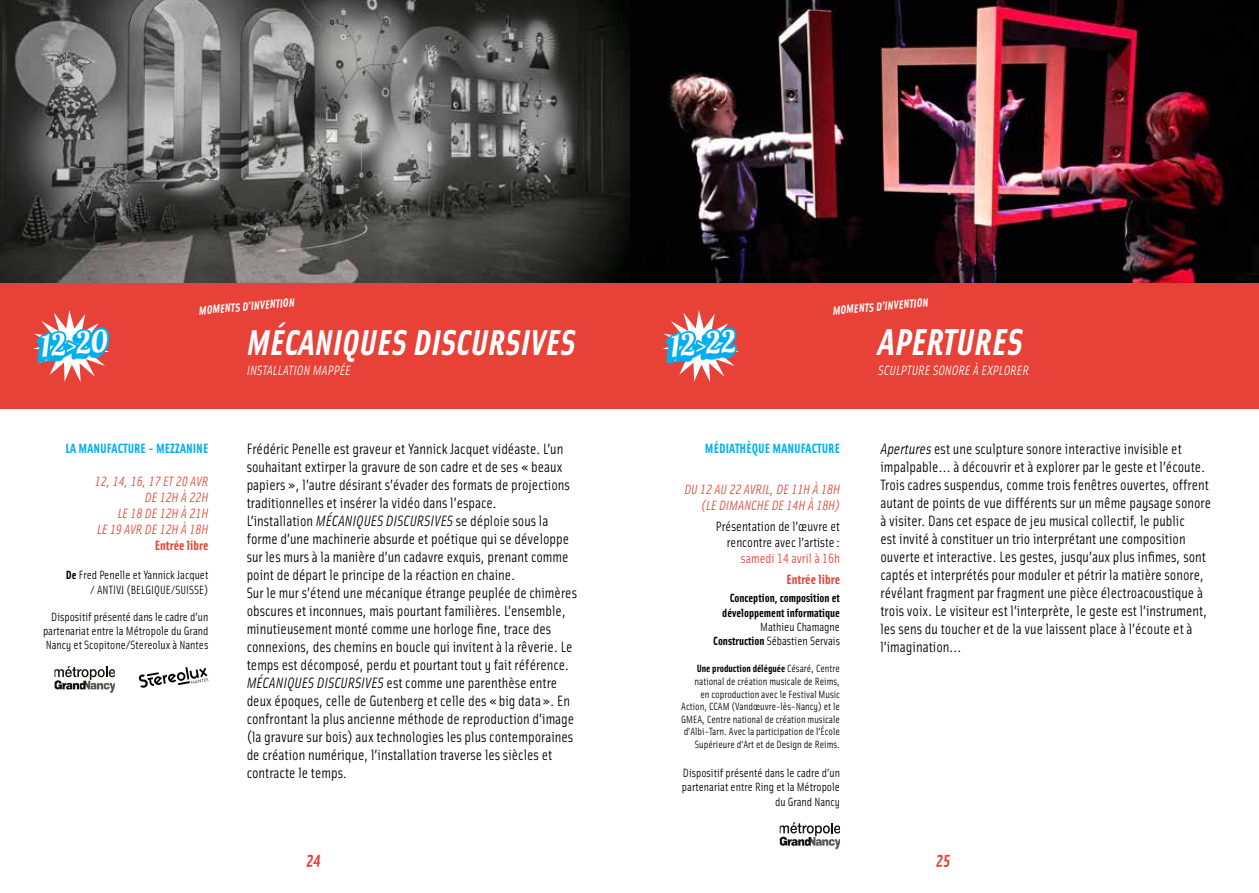
<style>
.page{position:relative;width:1259px;height:893px;background:#fff}
.page>*{position:absolute;margin:0;border:0;box-sizing:border-box;transform-origin:0 0}
.t1{font:italic 37.5px "Solex Bold Lining";color:#fff}
.t2{font:italic 36px "Solex Bold Lining";color:#fff}
.t3{font:30.15px "Lobster 1.3";color:#fff}
.t4{font:15px/18px "Solex Regular Lining";color:#000}
.t5{font:italic 15px "Solex Regular Lining";color:#000}
.t6{font:italic 13.5px/16.2px "Solex Regular Lining";color:#e84137;text-align:right}
.t7{font:13.5px/16.2px "Solex Regular Lining";color:#000;text-align:right}
.t8{font:13.5px "Solex Bold Lining";color:#00aeef}
.t9{font:italic 13.5px "Solex Regular Lining";color:#fff}
.t10{font:13.5px "Solex Bold Lining";color:#e84137}
.t11{font:13.5px "Solex Regular Lining";color:#e84137}
.t12{font:12px/14.4px "Solex Regular Lining";color:#000;text-align:right}
.t13{font:12px/14.4px "Solex Bold Lining";color:#000;text-align:right}
.t14{font:italic 12px "Solex Bold Lining";color:#fff}
.t15{font:10.5px/12.6px "Solex Regular Lining";color:#000;text-align:right}
.t16{font:10.5px "Solex Bold Lining";color:#000}
.s1{font-family:"Solex Bold Lining"}
.s2{font-style:italic}
.s3{font-family:"Solex Regular Lining"}
</style>
<div class="page">
<div style="left:0;top:251px;width:1259px;height:157px;background:#e84137"></div>
<img style="left:0;top:0;width:629px;height:283px">
<img style="left:631px;top:0;width:628px;height:283px">
<svg style="left:33px;top:256px;width:78px;height:153px"></svg>
<svg style="left:662px;top:255px;width:77px;height:154px"></svg>
<svg style="left:139px;top:667px;width:69px;height:21px"></svg>
<svg style="left:55px;top:666px;width:60px;height:27px"></svg>
<svg style="left:779px;top:822px;width:61px;height:27px"></svg>
<p class="t14" style="left:198px;top:303px;width:8px;rotate:-5deg">MOMENT</p>
<p class="t14" style="left:234px;top:300px;width:23px;rotate:-5deg">S D’INVENTION</p>
<p class="t14" style="left:832px;top:303px;width:8px;rotate:-5deg">MOMENT</p>
<p class="t14" style="left:868px;top:300px;width:23px;rotate:-5deg">S D’INVENTION</p>
<h2 class="t2" style="left:247px;top:319px;width:327px">MÉCANIQUES DISCURSIVES</h2>
<p class="t9" style="left:247px;top:362px;width:22px">INSTALLATION</p>
<p class="t9" style="left:313px;top:362px;width:8px">MAPPÉE</p>
<h3 class="t3" style="left:39px;top:327px;width:68px;rotate:-5deg">12&gt;20</h3>
<h3 class="t3" style="left:669px;top:327px;width:67px;rotate:-5deg">12&gt;22</h3>
<p class="t8" style="left:65px;top:440px;width:145px">La manufacture - mezzanine</p>
<p class="t6" style="left:95px;top:472px;width:103px">12, 14, 16, 17 ET 20 AVR</p>
<p class="t6" style="left:145px;top:488px;width:64px">DE 12H À 22H</p>
<p class="t6" style="left:118px;top:505px;width:92px">LE 18 DE 12H À 21H</p>
<p class="t6" style="left:97px;top:521px;width:112px">LE 19 AVR DE 12H À 18H</p>
<p class="t10" style="left:155px;top:537px;width:55px">Entrée libre</p>
<p class="t12" style="left:66px;top:567px;width:144px"><span class="s1">De</span> Fred Penelle et Yannick Jacquet / ANTIVJ (BELGIQUE/SUISSE)</p>
<p class="t12" style="left:43px;top:609px;width:167px;text-align:justify;text-indent:8px">Dispositif présenté dans le cadre d’un partenariat entre la Métropole du Grand Nancy et Scopitone/Stereolux à Nantes</p>
<p class="t4" style="left:247px;top:439px;width:325px">Frédéric Penelle est graveur et Yannick Jacquet vidéaste. L’un souhaitant extirper la gravure de son cadre et de ses « beaux papiers », l’autre désirant s’évader des formats de projections traditionnelles et insérer la vidéo dans l’espace.<br>L’installation <span class="s2">MÉCANIQUE</span></p>
<p class="t4" style="left:247px;top:511px;width:332px;text-indent:130px"><span class="s2">S DISCURSIVES</span> se déploie sous la forme d’une machinerie absurde et poétique qui se développe sur les murs à la manière d’un cadavre exquis, prenant comme point de départ le principe de la réaction en chaine.<br>Sur le mur s’étend une mécanique étrange peuplée de chimères obscures et inconnues, mais pourtant familières. L’ensemble, minutieusement monté comme une horloge fine, trace des connexions, des chemins en boucle qui invitent à la rêverie. Le temps est décomposé, perdu et pourtant tout y fait référence.</p>
<p class="t5" style="left:247px;top:673px;width:8px">MÉCANIQUE</p>
<p class="t4" style="left:247px;top:673px;width:329px;text-indent:61px"><span class="s2">S DISCURSIVES</span> est comme une parenthèse entre deux époques, celle de Gutenberg et celle des «big data». En confrontant la plus ancienne méthode de reproduction d’image (la gravure sur bois) aux technologies les plus contemporaines de création numérique, l’installation traverse les siècles et contracte le temps.</p>
<p class="t8" style="left:705px;top:440px;width:137px">médiathèque manufacture</p>
<p class="t6" style="left:684px;top:481px;width:157px">DU 12 AU 22 AVRIL, DE 11H À 18H (LE DIMANCHE DE 14H À 18H)</p>
<p class="t7" style="left:716px;top:517px;width:126px">Présentation de l’œuvre et rencontre avec l’artiste :</p>
<p class="t11" style="left:741px;top:550px;width:101px">samedi 14 avril à 16h</p>
<p class="t10" style="left:786px;top:570px;width:55px">Entrée libre</p>
<p class="t13" style="left:722px;top:590px;width:119px">Conception, composition et développement informatique</p>
<p class="t12" style="left:713px;top:619px;width:128px">Mathieu Chamagne<br><span class="s1">Construction</span> Sébastien Servais</p>
<p class="t16" style="left:696px;top:662px;width:145px">Une production déléguée <span class="s3">Césaré, Centre</span></p>
<p class="t15" style="left:681px;top:675px;width:160px">national de création musicale de Reims,<br>en coproduction avec le Festival Music Action, CCAM (Vandœuvre-lès-Nancy) et le GMEA, Centre national de création musicale d’Albi-Tarn. Avec la participation de l’École Supérieure d’Art et de Design de Reims.</p>
<p class="t12" style="left:682px;top:765px;width:160px">Dispositif présenté dans le cadre d’un partenariat entre Ring et la Métropole du Grand Nancy</p>
<h1 class="t1" style="left:878px;top:317px;width:143px">APERTURES</h1>
<p class="t9" style="left:878px;top:362px;width:7px">SCULPTURE</p>
<p class="t9" style="left:932px;top:362px;width:13px">SONORE</p>
<p class="t9" style="left:973px;top:362px;width:27px">À EXPLORER</p>
<p class="t4" style="left:880px;top:439px;width:332px"><span class="s2">APERTURES</span> est une sculpture sonore interactive invisible et impalpable… à découvrir et à explorer par le geste et l’écoute.<br>Trois cadres suspendus, comme trois fenêtres ouvertes, offrent autant de points de vue différents sur un même paysage sonore à visiter. Dans cet espace de jeu musical collectif, le public<br>est invité à constituer un trio interprétant une composition ouverte et interactive. Les gestes, jusqu’aux plus infimes, sont captés et interprétés pour moduler et pétrir la matière sonore, révélant fragment par fragment une pièce électroacoustique à trois voix. Le visiteur est l’interprète, le geste est l’instrument, les sens du toucher et de la vue laissent place à l’écoute et à l’imagination…</p>
</div>
